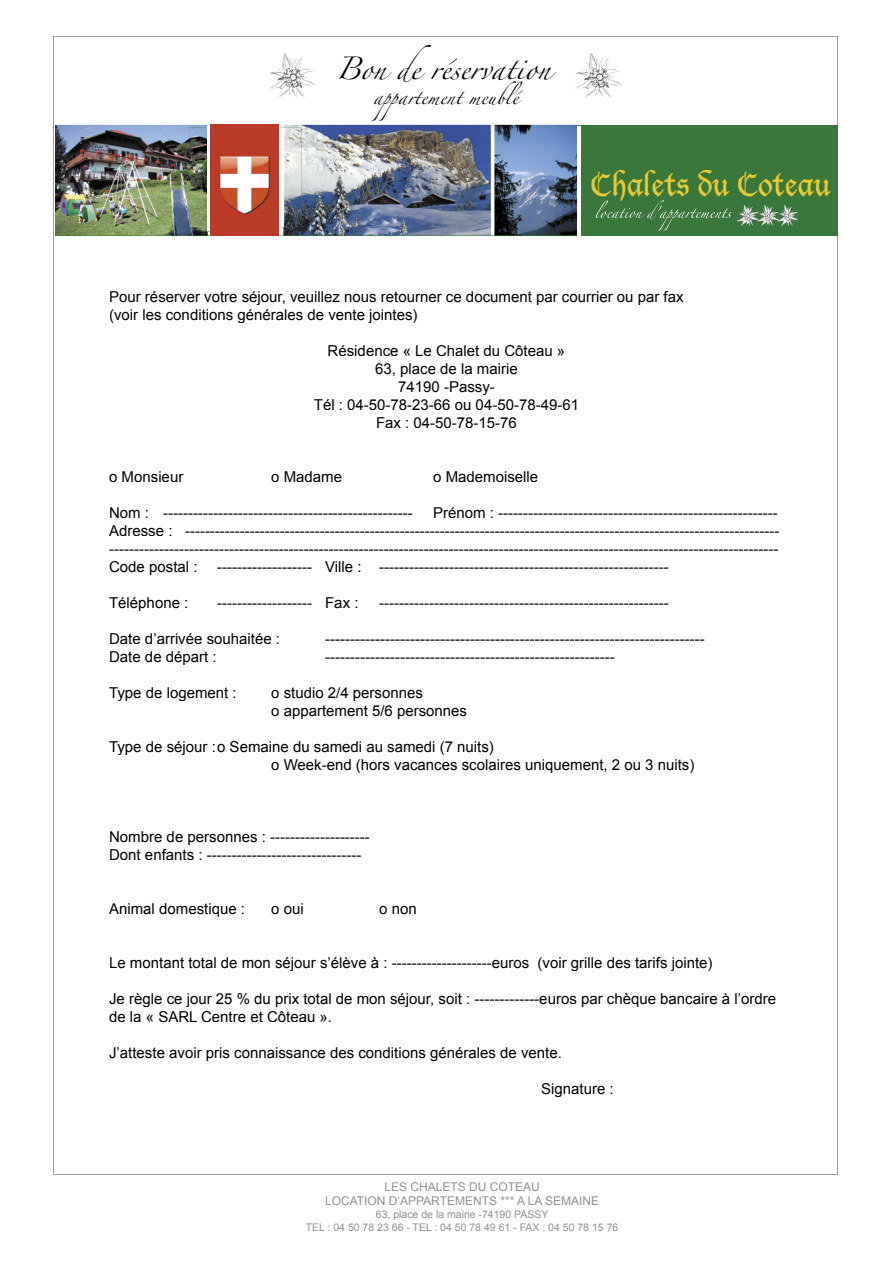
<style>
.page{position:relative;width:893px;height:1263px;background:#fff}
.page>*{position:absolute;margin:0;border:0;box-sizing:border-box;transform-origin:0 0}
.t1{font:30.3px "Lucida Blackletter";color:#e9ca32}
.t2{font:20.25px "Zapfino";color:#000}
.t3{font:15px/18px "Arial";color:#000}
.t4{font:13.5px "Zapfino";color:#000}
.t5{font:12px/14.4px "Arial";color:#919192;text-align:center}
.t6{font:10.5px/12.6px "Arial";color:#919192;text-align:center}
</style>
<div class="page">
<div style="left:55px;top:125px;width:782px;height:110px;background:#39773a"></div>
<img style="left:55px;top:125px;width:522px;height:110px">
<hr style="left:577px;top:126px;width:3px;height:109px;background:#fff">
<img style="left:189px;top:128px;width:113px;height:99px">
<img style="left:208px;top:128px;width:3px;height:99px">
<div style="left:211px;top:125px;width:68px;height:111px;background:#ba3c28"></div>
<img style="left:787px;top:207px;width:11px;height:19px">
<svg style="left:596px;top:200px;width:191px;height:31px"></svg>
<img style="left:220px;top:156px;width:50px;height:59px">
<img style="left:269px;top:53px;width:47px;height:45px">
<img style="left:575px;top:53px;width:47px;height:45px">
<h2 class="t2" style="left:336px;top:60px;width:216px">Bon de réservation</h2>
<p class="t4" style="left:374px;top:91px;width:150px">appartement meublé</p>
<h1 class="t1" style="left:591px;top:167px;width:241px">Chalets du Coteau</h1>
<p class="t3" style="left:109px;top:287px;width:576px">Pour réserver votre séjour, veuillez nous retourner ce document par courrier ou par fax (voir les conditions générales de vente jointes)</p>
<p class="t3" style="left:314px;top:341px;width:267px;text-align:center">Résidence « Le Chalet du Côteau »<br>63, place de la mairie<br>74190 -Passy-<br>Tél : 04-50-78-23-66 ou 04-50-78-49-61<br>Fax : 04-50-78-15-76</p>
<p class="t3" style="left:109px;top:467px;width:76px">o Monsieur</p>
<p class="t3" style="left:271px;top:467px;width:72px">o Madame</p>
<p class="t3" style="left:433px;top:467px;width:107px">o Mademoiselle</p>
<p class="t3" style="left:109px;top:503px;width:305px">Nom : --------------------------------------------------</p>
<p class="t3" style="left:109px;top:503px;width:672px;text-align:justify;text-indent:324px">Prénom : -------------------------------------------------------- Adresse : ----------------------------------------------------------------------------------------------------------------------- -------------------------------------------------------------------------------------------------------------------------------------- Code postal :</p>
<p class="t3" style="left:217px;top:557px;width:453px">------------------- Ville : ----------------------------------------------------------</p>
<p class="t3" style="left:109px;top:593px;width:81px">Téléphone :</p>
<p class="t3" style="left:217px;top:593px;width:143px">------------------- Fax :</p>
<p class="t3" style="left:379px;top:593px;width:291px">----------------------------------------------------------</p>
<p class="t3" style="left:109px;top:629px;width:172px">Date d’arrivée souhaitée :</p>
<p class="t3" style="left:325px;top:629px;width:381px">----------------------------------------------------------------------------</p>
<p class="t3" style="left:109px;top:647px;width:109px">Date de départ :</p>
<p class="t3" style="left:325px;top:647px;width:291px">----------------------------------------------------------</p>
<p class="t3" style="left:109px;top:683px;width:129px">Type de logement :</p>
<p class="t3" style="left:271px;top:683px;width:197px">o studio 2/4 personnes<br>o appartement 5/6 personnes</p>
<p class="t3" style="left:271px;top:737px;width:425px;text-indent:-162px">Type de séjour : o Semaine du samedi au samedi (7 nuits)<br>o Week-end (hors vacances scolaires uniquement, 2 ou 3 nuits)</p>
<p class="t3" style="left:109px;top:827px;width:262px">Nombre de personnes : --------------------<br>Dont enfants : -------------------------------</p>
<p class="t3" style="left:109px;top:899px;width:137px">Animal domestique :</p>
<p class="t3" style="left:271px;top:899px;width:34px">o oui</p>
<p class="t3" style="left:379px;top:899px;width:39px">o non</p>
<p class="t3" style="left:109px;top:953px;width:605px">Le montant total de mon séjour s’élève à : --------------------euros (voir grille des tarifs jointe)</p>
<p class="t3" style="left:109px;top:989px;width:668px">Je règle ce jour 25 % du prix total de mon séjour, soit : -------------euros par chèque bancaire à l’ordre de la « SARL Centre et Côteau ».</p>
<p class="t3" style="left:109px;top:1043px;width:454px">J’atteste avoir pris connaissance des conditions générales de vente.</p>
<p class="t3" style="left:541px;top:1079px;width:74px">Signature :</p>
<p class="t5" style="left:325px;top:1179px;width:276px">LES CHALETS DU COTEAU<br>LOCATION D’APPARTEMENTS *** A LA SEMAINE</p>
<p class="t6" style="left:306px;top:1208px;width:314px">63, place de la mairie -74190 PASSY<br>TEL : 04 50 78 23 66 - TEL : 04 50 78 49 61 - FAX : 04 50 78 15 76</p>
</div>
